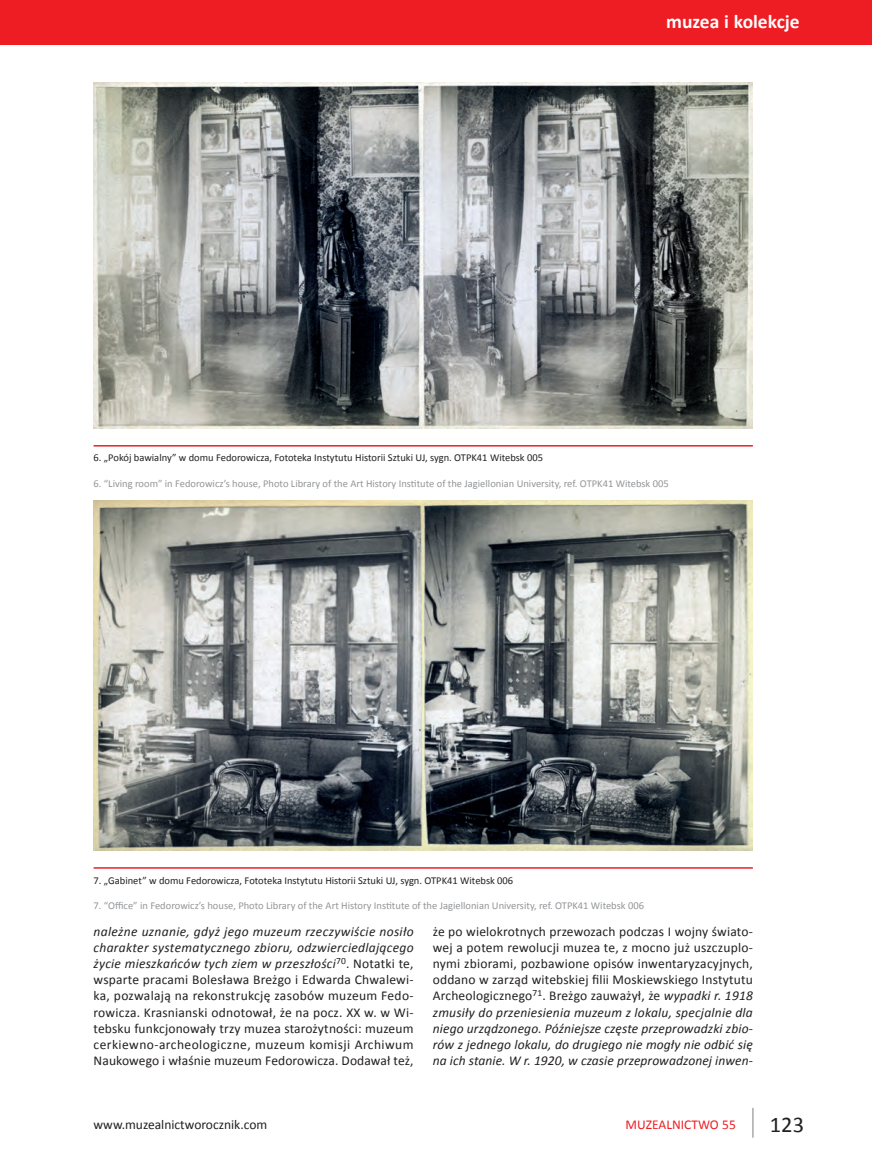
<style>
.page{position:relative;width:872px;height:1170px;background:#fff}
.page>*{position:absolute;margin:0;border:0;box-sizing:border-box;transform-origin:0 0}
.t1{font:22.5px "Calibri";color:#231f20}
.t2{font:700 19.5px "Calibri";color:#fff}
.BODY_TEXT{font:13.5px/16px "Calibri";letter-spacing:.01em;color:#231f20;text-align:justify}
.t3{font:13.5px "Calibri";color:#ee1d23}
.podpis_ilustracje_an{font:10.5px "Calibri";color:#939598}
.podpis_ilustracja_po{font:10.5px "Calibri";color:#231f20}
.s1{font-style:italic}
</style>
<div class="page">
<hr style="left:752px;top:1107px;width:1px;height:30px;background:#a8a9ad">
<div style="left:0;top:0;width:872px;height:45px;background:#ee1d23"></div>
<img style="left:94px;top:83px;width:659px;height:345px">
<img style="left:94px;top:500px;width:659px;height:350px">
<hr style="left:94px;top:445px;width:659px;height:1px;background:#ee1d23">
<hr style="left:94px;top:867px;width:659px;height:1px;background:#ee1d23">
<h2 class="t2" style="left:666px;top:9px;width:135px">muzea i kolekcje</h2>
<p class="podpis_ilustracja_po" style="left:94px;top:451px;width:451px">6. „Pokój bawialny” w domu Fedorowicza, Fototeka Instytutu Historii Sztuki UJ, sygn. OTPK41 Witebsk 005</p>
<p class="podpis_ilustracje_an" style="left:94px;top:476px;width:576px">6. “Living room” in Fedorowicz’s house, Photo Library of the Art History Institute of the Jagiellonian University, ref. OTPK41 Witebsk 005</p>
<p class="podpis_ilustracja_po" style="left:94px;top:873px;width:421px">7. „Gabinet” w domu Fedorowicza, Fototeka Instytutu Historii Sztuki UJ, sygn. OTPK41 Witebsk 006</p>
<p class="podpis_ilustracje_an" style="left:94px;top:898px;width:552px">7. “Office” in Fedorowicz’s house, Photo Library of the Art History Institute of the Jagiellonian University, ref. OTPK41 Witebsk 006</p>
<p class="BODY_TEXT" style="left:94px;top:923px;width:321px"><span class="s1">należne uznanie, gdyż jego muzeum rzeczywiście nosiło charakter systematycznego zbioru, odzwierciedlającego życie mieszkańców tych ziem w przeszłości</span><sup>70</sup>. Notatki te, wsparte pracami Bolesława Breżgo i Edwarda Chwalewi&shy;ka, pozwalają na rekonstrukcję zasobów muzeum Fedo&shy;rowicza. Krasnianski odnotował, że na pocz. XX w. w Wi&shy;tebsku funkcjonowały trzy muzea starożytności: muzeum cerkiewno-archeologiczne, muzeum komisji Archiwum Naukowego i właśnie muzeum Fedorowicza. Dodawał też,</p>
<p class="BODY_TEXT" style="left:433px;top:923px;width:321px">że po wielokrotnych przewozach podczas I wojny świato&shy;wej a potem rewolucji muzea te, z mocno już uszczuplo&shy;nymi zbiorami, pozbawione opisów inwentaryzacyjnych, oddano w zarząd witebskiej filii Moskiewskiego Instytutu Archeologicznego<sup>71</sup>. Breżgo zauważył, że <span class="s1">wypadki r. 1918 zmusiły do przeniesienia muzeum z lokalu, specjalnie dla niego urządzonego. Późniejsze częste przeprowadzki zbio&shy;rów z jednego lokalu, do drugiego nie mogły nie odbić się na ich stanie. W r. 1920, w czasie przeprowadzonej inwen-</span></p>
<p class="BODY_TEXT" style="left:94px;top:1116px;width:175px">www.muzealnictworocznik.com</p>
<p class="t3" style="left:625px;top:1116px;width:112px">MUZEALNICTWO 55</p>
<h1 class="t1" style="left:770px;top:1109px;width:36px">123</h1>
</div>
